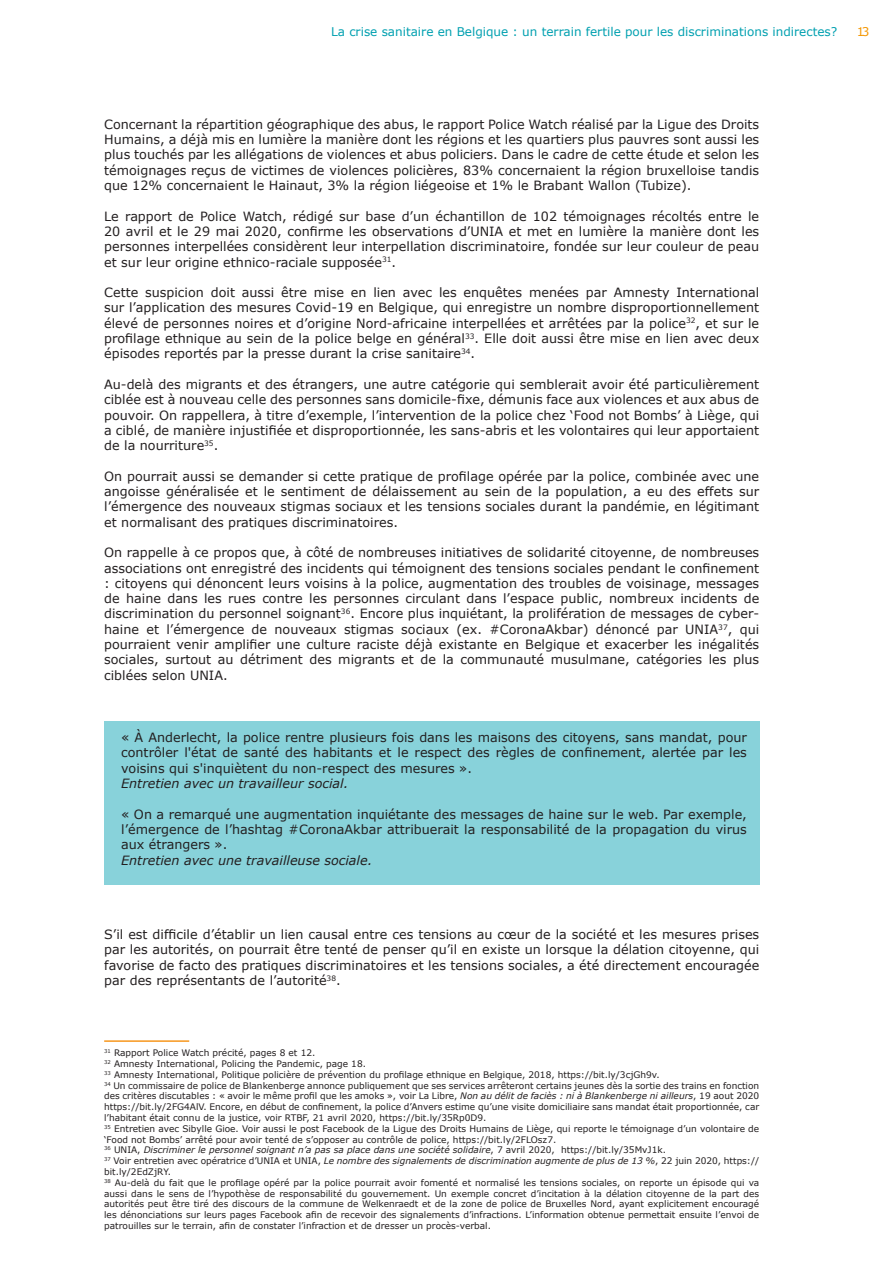
<style>
.page{position:relative;width:893px;height:1263px;background:#fff}
.page>*{position:absolute;margin:0;border:0;box-sizing:border-box;transform-origin:0 0}
.t1{font:12.75px/15.3px "Verdana";color:#231f20;text-align:justify}
.t2{font:italic 12.75px "Verdana";color:#231f20}
.t3{font:12px "Verdana";color:#00a0b0}
.t4{font:12px "Verdana";color:#f49600}
.t5{font:9px/10.8px "Verdana";color:#231f20}
.s1{font-style:italic}
</style>
<div class="page">
<hr style="left:104px;top:1040px;width:85px;height:2px;background:#f7971d">
<div style="left:104px;top:721px;width:655px;height:164px;background:#88d2da"></div>
<p class="t3" style="left:331px;top:26px;width:508px">La crise sanitaire en Belgique : un terrain fertile pour les discriminations indirectes?</p>
<p class="t4" style="left:857px;top:27px;width:14px">13</p>
<p class="t1" style="left:104px;top:117px;width:657px">Concernant la répartition géographique des abus, le rapport Police Watch réalisé par la Ligue des Droits Humains, a déjà mis en lumière la manière dont les régions et les quartiers plus pauvres sont aussi les plus touchés par les allégations de violences et abus policiers. Dans le cadre de cette étude et selon les témoignages reçus de victimes de violences policières, 83% concernaient la région bruxelloise tandis que 12% concernaient le Hainaut, 3% la région liégeoise et 1% le Brabant Wallon (Tubize).</p>
<p class="t1" style="left:104px;top:209px;width:657px">Le rapport de Police Watch, rédigé sur base d’un échantillon de 102 témoignages récoltés entre le 20 avril et le 29 mai 2020, confirme les observations d’UNIA et met en lumière la manière dont les personnes interpellées considèrent leur interpellation discriminatoire, fondée sur leur couleur de peau et sur leur origine ethnico-raciale supposée<sup>31</sup>.</p>
<p class="t1" style="left:104px;top:286px;width:657px">Cette suspicion doit aussi être mise en lien avec les enquêtes menées par Amnesty International sur l’application des mesures Covid-19 en Belgique, qui enregistre un nombre disproportionnellement élevé de personnes noires et d’origine Nord-africaine interpellées et arrêtées par la police<sup>32</sup>, et sur le profilage ethnique au sein de la police belge en général<sup>33</sup>. Elle doit aussi être mise en lien avec deux épisodes reportés par la presse durant la crise sanitaire<sup>34</sup>.</p>
<p class="t1" style="left:104px;top:377px;width:657px">Au-delà des migrants et des étrangers, une autre catégorie qui semblerait avoir été particulièrement ciblée est à nouveau celle des personnes sans domicile-fixe, démunis face aux violences et aux abus de pouvoir. On rappellera, à titre d’exemple, l’intervention de la police chez ‘Food not Bombs’ à Liège, qui a ciblé, de manière injustifiée et disproportionnée, les sans-abris et les volontaires qui leur apportaient de la nourriture<sup>35</sup>.</p>
<p class="t1" style="left:104px;top:469px;width:657px">On pourrait aussi se demander si cette pratique de profilage opérée par la police, combinée avec une angoisse généralisée et le sentiment de délaissement au sein de la population, a eu des effets sur l’émergence des nouveaux stigmas sociaux et les tensions sociales durant la pandémie, en légitimant et normalisant des pratiques discriminatoires.</p>
<p class="t1" style="left:104px;top:546px;width:657px">On rappelle à ce propos que, à côté de nombreuses initiatives de solidarité citoyenne, de nombreuses associations ont enregistré des incidents qui témoignent des tensions sociales pendant le confinement : citoyens qui dénoncent leurs voisins à la police, augmentation des troubles de voisinage, messages de haine dans les rues contre les personnes circulant dans l’espace public, nombreux incidents de discrimination du personnel soignant<sup>36</sup>. Encore plus inquiétant, la prolifération de messages de cyber&shy;haine et l’émergence de nouveaux stigmas sociaux (ex. #CoronaAkbar) dénoncé par UNIA<sup>37</sup>, qui pourraient venir amplifier une culture raciste déjà existante en Belgique et exacerber les inégalités sociales, surtout au détriment des migrants et de la communauté musulmane, catégories les plus ciblées selon UNIA.</p>
<p class="t1" style="left:121px;top:730px;width:627px">« À Anderlecht, la police rentre plusieurs fois dans les maisons des citoyens, sans mandat, pour contrôler l'état de santé des habitants et le respect des règles de confinement, alertée par les voisins qui s'inquiètent du non-respect des mesures ».</p>
<p class="t2" style="left:121px;top:778px;width:229px">Entretien avec un travailleur social.</p>
<p class="t1" style="left:121px;top:806px;width:627px">« On a remarqué une augmentation inquiétante des messages de haine sur le web. Par exemple, l’émergence de l’hashtag #CoronaAkbar attribuerait la responsabilité de la propagation du virus aux étrangers ».</p>
<p class="t2" style="left:121px;top:854px;width:253px">Entretien avec une travailleuse sociale.</p>
<p class="t1" style="left:104px;top:927px;width:657px">S’il est difficile d’établir un lien causal entre ces tensions au cœur de la société et les mesures prises par les autorités, on pourrait être tenté de penser qu’il en existe un lorsque la délation citoyenne, qui favorise de facto des pratiques discriminatoires et les tensions sociales, a été directement encouragée par des représentants de l’autorité<sup>38</sup>.</p>
<p class="t5" style="left:104px;top:1048px;width:657px"><sup>31</sup> Rapport Police Watch précité, pages 8 et 12.<br><sup>32</sup> Amnesty International, Policing the Pandemic, page 18.<br><sup>33</sup> Amnesty International, Politique policière de prévention du profilage ethnique en Belgique, 2018, https://bit.ly/3cjGh9v.<br><sup>34</sup> Un commissaire de police de Blankenberge annonce publiquement que ses services arrêteront certains jeunes dès la sortie des trains en fonction des critères discutables : « avoir le même profil que les amoks », voir La Libre, <span class="s1">Non au délit de faciès : ni à Blankenberge ni ailleurs</span>, 19 aout 2020 https://bit.ly/2FG4AlV. Encore, en début de confinement, la police d’Anvers estime qu’une visite domiciliaire sans mandat était proportionnée, car l’habitant était connu de la justice, voir RTBF, 21 avril 2020, https://bit.ly/35Rp0D9.<br><sup>35</sup> Entretien avec Sibylle Gioe. Voir aussi le post Facebook de la Ligue des Droits Humains de Liège, qui reporte le témoignage d’un volontaire de ‘Food not Bombs’ arrêté pour avoir tenté de s’opposer au contrôle de police, https://bit.ly/2FLOsz7.<br><sup>36</sup> UNIA, <span class="s1">Discriminer le personnel soignant n’a pas sa place dans une société solidaire</span>, 7 avril 2020, https://bit.ly/35MvJ1k.<br><sup>37</sup> Voir entretien avec opératrice d’UNIA et UNIA, <span class="s1">Le nombre des signalements de discrimination augmente de plus de 13 %</span>, 22 juin 2020, https:// bit.ly/2EdZjRY.<br><sup>38</sup> Au-delà du fait que le profilage opéré par la police pourrait avoir fomenté et normalisé les tensions sociales, on reporte un épisode qui va aussi dans le sens de l’hypothèse de responsabilité du gouvernement. Un exemple concret d’incitation à la délation citoyenne de la part des autorités peut être tiré des discours de la commune de Welkenraedt et de la zone de police de Bruxelles Nord, ayant explicitement encouragé les dénonciations sur leurs pages Facebook afin de recevoir des signalements d’infractions. L’information obtenue permettait ensuite l’envoi de patrouilles sur le terrain, afin de constater l’infraction et de dresser un procès-verbal.</p>
</div>
